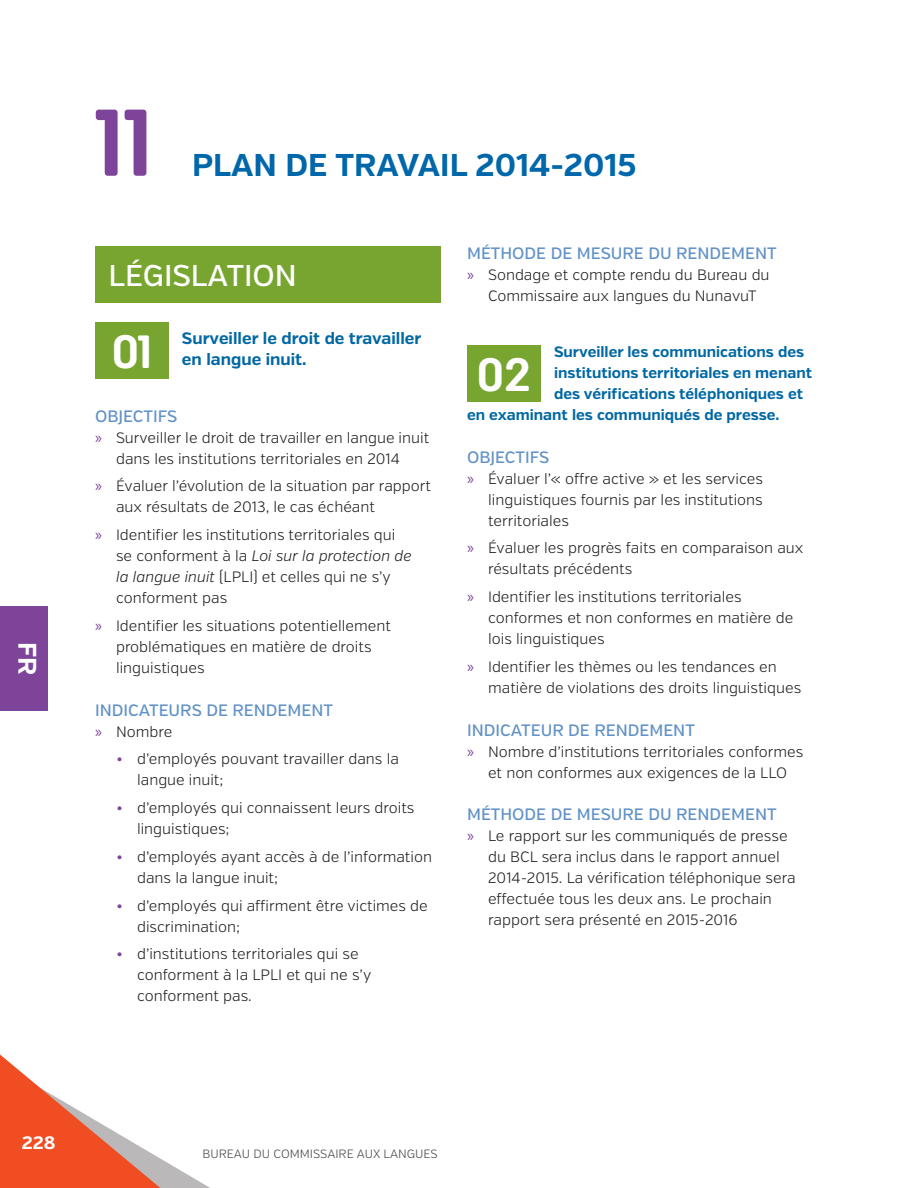
<style>
.page{position:relative;width:918px;height:1188px;background:#fff}
.page>*{position:absolute;margin:0;border:0;box-sizing:border-box;transform-origin:0 0}
.t1{font:700 94.5px "Antartida RD Ess";color:#7d449a}
.t2{font:700 46.5px "Antartida RD Ess";color:#fff}
.Heading_1{font:700 31.5px "Verb";color:#0067aa}
.t3{font:500 30px "Verb";color:#fff}
.t4{font:700 25.5px "Verb";color:#fff}
.t5{font:700 18px "Verb";color:#fff}
.Heading_3{font:500 16.5px "Verb";color:#6192c7}
.Recommendations{font:700 16.5px/21px "Verb";color:#0168a4}
.t6{font:300 15px/21px "Verb";color:#231f20}
.Recommendations-2{font:700 15px "Verb";color:#0168a4}
.t7{font:300 12px "Verb";color:#4a4746}
.s1{font-family:"Myriad Pro";font-weight:400;font-size:16.5px;color:#7d449a}
.s2{font-style:italic}
.s3{font-size:16.5px;color:#7d449a}
</style>
<div class="page">
<svg style="left:0;top:1054px;width:210px;height:134px"></svg>
<div style="left:0;top:607px;width:48px;height:104px;background:#7d449a"></div>
<div style="left:95px;top:246px;width:345px;height:56px;background:#78a530"></div>
<div style="left:95px;top:322px;width:73px;height:57px;background:#78a530"></div>
<div style="left:467px;top:346px;width:74px;height:56px;background:#78a530"></div>
<h3 class="t4" style="left:43px;top:642px;width:34px;rotate:90deg">FR</h3>
<p class="t1" style="left:94px;top:91px;width:59px">11</p>
<p class="Heading_1" style="left:192px;top:145px;width:446px">PLAN DE TRAVAIL 2014-2015</p>
<p class="t3" style="left:109px;top:258px;width:190px">LÉGISLATION</p>
<p class="t2" style="left:112px;top:326px;width:42px">01</p>
<p class="Recommendations" style="left:182px;top:328px;width:241px">Surveiller le droit de travailler en langue inuit.</p>
<p class="Heading_3" style="left:95px;top:406px;width:84px">OBJECTIFS</p>
<p class="t6" style="left:95px;top:427px;width:336px;text-align:center"><span class="s1">»</span> Surveiller le droit de travailler en langue inuit dans les institutions territoriales en 2014</p>
<p class="t6" style="left:116px;top:476px;width:317px;text-indent:-21px"><span class="s1">»</span> Évaluer l’évolution de la situation par rapport aux résultats de 2013, le cas échéant</p>
<p class="t6" style="left:116px;top:525px;width:297px;text-indent:-21px"><span class="s1">»</span> Identifier les institutions territoriales qui se conforment à la <span class="s2">Loi sur la protection de la langue inuit</span> (LPLI) et celles qui ne s’y conforment pas</p>
<p class="t6" style="left:116px;top:615px;width:276px;text-indent:-21px"><span class="s1">»</span> Identifier les situations potentiellement problématiques en matière de droits linguistiques</p>
<p class="Heading_3" style="left:95px;top:700px;width:239px">INDICATEURS DE RENDEMENT</p>
<p class="t6" style="left:95px;top:721px;width:79px"><span class="s1">»</span> Nombre</p>
<p class="t6" style="left:137px;top:749px;width:263px;text-indent:-21px"><span class="s3">•</span> d’employés pouvant travailler dans la langue inuit;</p>
<p class="t6" style="left:137px;top:798px;width:279px;text-indent:-21px"><span class="s3">•</span> d’employés qui connaissent leurs droits linguistiques;</p>
<p class="t6" style="left:137px;top:846px;width:296px;text-indent:-21px"><span class="s3">•</span> d’employés ayant accès à de l’information dans la langue inuit;</p>
<p class="t6" style="left:137px;top:895px;width:292px;text-indent:-21px"><span class="s3">•</span> d’employés qui affirment être victimes de discrimination;</p>
<p class="t6" style="left:137px;top:944px;width:236px;text-indent:-21px"><span class="s3">•</span> d’institutions territoriales qui se conforment à la LPLI et qui ne s’y conforment pas.</p>
<p class="Heading_3" style="left:467px;top:244px;width:311px">MÉTHODE DE MESURE DU RENDEMENT</p>
<p class="t6" style="left:467px;top:265px;width:304px;text-align:center"><span class="s1">»</span> Sondage et compte rendu du Bureau du<br>Commissaire aux langues du NunavuT</p>
<p class="Recommendations-2" style="left:554px;top:343px;width:252px">Surveiller les communications des</p>
<p class="Recommendations-2" style="left:554px;top:364px;width:260px">institutions territoriales en menant</p>
<p class="Recommendations-2" style="left:554px;top:385px;width:251px">des vérifications téléphoniques et</p>
<p class="Recommendations-2" style="left:467px;top:406px;width:314px">en examinant les communiqués de presse.</p>
<p class="Heading_3" style="left:467px;top:447px;width:84px">OBJECTIFS</p>
<p class="t6" style="left:488px;top:468px;width:276px;text-align:justify;text-indent:-21px"><span class="s1">»</span> Évaluer l’« offre active » et les services linguistiques fournis par les institutions territoriales</p>
<p class="t6" style="left:488px;top:538px;width:317px;text-indent:-21px"><span class="s1">»</span> Évaluer les progrès faits en comparaison aux résultats précédents</p>
<p class="t6" style="left:488px;top:587px;width:307px;text-indent:-21px"><span class="s1">»</span> Identifier les institutions territoriales conformes et non conformes en matière de lois linguistiques</p>
<p class="t6" style="left:488px;top:656px;width:315px;text-indent:-21px"><span class="s1">»</span> Identifier les thèmes ou les tendances en matière de violations des droits linguistiques</p>
<p class="Heading_3" style="left:467px;top:720px;width:229px">INDICATEUR DE RENDEMENT</p>
<p class="t6" style="left:467px;top:741px;width:338px;text-align:center"><span class="s1">»</span> Nombre d’institutions territoriales conformes et non conformes aux exigences de la LLO</p>
<p class="Heading_3" style="left:467px;top:805px;width:311px">MÉTHODE DE MESURE DU RENDEMENT</p>
<p class="t6" style="left:488px;top:826px;width:309px;text-indent:-21px"><span class="s1">»</span> Le rapport sur les communiqués de presse du BCL sera inclus dans le rapport annuel 2014-2015. La vérification téléphonique sera effectuée tous les deux ans. Le prochain rapport sera présenté en 2015-2016</p>
<p class="t2" style="left:477px;top:349px;width:56px">02</p>
<p class="t5" style="left:22px;top:1132px;width:35px">228</p>
<p class="t7" style="left:202px;top:1146px;width:237px">BUREAU DU COMMISSAIRE AUX LANGUES</p>
</div>
